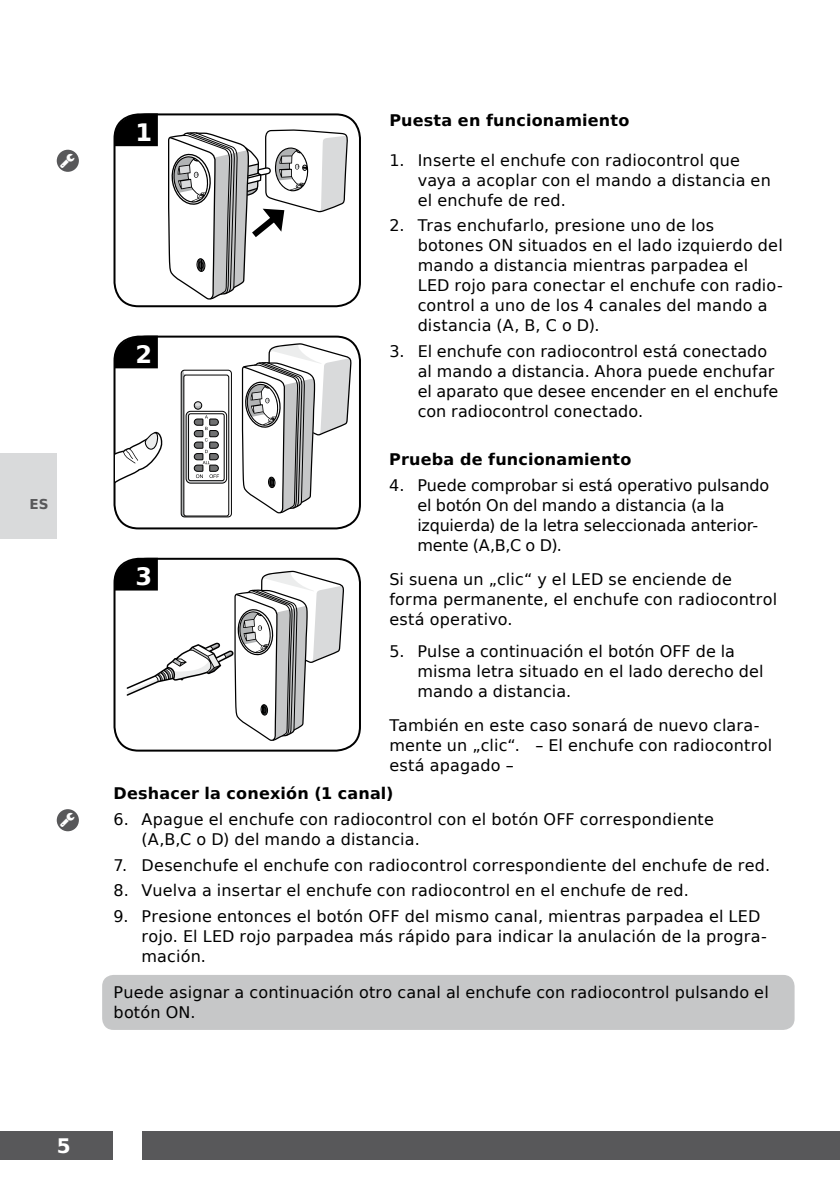
<style>
.page{position:relative;width:840px;height:1191px;background:#fff}
.page>*{position:absolute;margin:0;border:0;box-sizing:border-box;transform-origin:0 0}
.t1{font:700 24px "DejaVu Sans";color:#fff}
.t2{font:700 20px "DejaVu Sans";color:#fff}
.t3{font:16px/20px "DejaVu Sans";letter-spacing:.01em;color:#000}
.t4{font:16px/20px "DejaVu Sans";letter-spacing:-.01em;color:#000}
.t5{font:700 16px "DejaVu Sans";letter-spacing:.01em;color:#000}
.t6{font:700 13.6px "DejaVu Sans";color:#58585a}
</style>
<div class="page">
<div style="left:0;top:1131px;width:839px;height:28px;background:#58585a"></div>
<div style="left:113px;top:1130px;width:29px;height:29px;background:#fff"></div>
<div style="left:102px;top:975px;width:692px;height:55px;background:#c6c7c8;border-radius:11px"></div>
<div style="left:113px;top:113px;width:248px;height:194px;border:2px solid #000;border-radius:24px"></div>
<svg style="left:113px;top:113px;width:45px;height:33px"></svg>
<svg style="left:168px;top:129px;width:179px;height:170px"></svg>
<div style="left:57px;top:150px;width:22px;height:22px;background:#58585a;border-radius:50%"></div>
<div style="left:113px;top:558px;width:248px;height:193px;border:2px solid #000;border-radius:24px"></div>
<svg style="left:113px;top:558px;width:231px;height:184px"></svg>
<div style="left:57px;top:809px;width:22px;height:22px;background:#58585a;border-radius:50%"></div>
<div style="left:113px;top:335px;width:248px;height:194px;border:2px solid #000;border-radius:24px"></div>
<svg style="left:113px;top:335px;width:45px;height:33px"></svg>
<svg style="left:115px;top:431px;width:48px;height:61px"></svg>
<svg style="left:242px;top:343px;width:109px;height:171px"></svg>
<svg style="left:181px;top:370px;width:50px;height:147px"></svg>
<div style="left:181px;top:370px;width:51px;height:147px;border:1px solid #000;border-radius:3px"></div>
<div style="left:183px;top:375px;width:46px;height:141px;border:1px solid #000;border-radius:2px"></div>
<svg style="left:181px;top:370px;width:46px;height:147px"></svg>
<div style="left:194px;top:401px;width:8px;height:8px;border:1px solid #000;border-radius:50%"></div>
<div style="left:0;top:454px;width:57px;height:85px;background:#d9dadb"></div>
<p class="t6" style="left:29px;top:493px;width:21px">ES</p>
<h1 class="t1" style="left:135px;top:112px;width:18px">1</h1>
<h1 class="t1" style="left:135px;top:334px;width:18px">2</h1>
<h1 class="t1" style="left:135px;top:556px;width:18px">3</h1>
<p class="t5" style="left:389px;top:107px;width:241px">Puesta en funcionamiento</p>
<p class="t3" style="left:417px;top:150px;width:354px;text-indent:-28px">1. Inserte el enchufe con radiocontrol que vaya a acoplar con el mando a distancia en el enchufe de red.</p>
<p class="t3" style="left:417px;top:215px;width:366px;text-indent:-28px">2. Tras enchufarlo, presione uno de los botones ON situados en el lado izquierdo del mando a distancia mientras parpadea el LED rojo para conectar el enchufe con radio‑ control a uno de los 4 canales del mando a distancia (A, B, C o D).</p>
<p class="t3" style="left:417px;top:341px;width:362px;text-indent:-28px">3. El enchufe con radiocontrol está conectado al mando a distancia. Ahora puede enchufar el aparato que desee encender en el enchufe con radiocontrol conectado.</p>
<p class="t5" style="left:389px;top:446px;width:243px">Prueba de funcionamiento</p>
<p class="t4" style="left:417px;top:475px;width:353px;text-indent:-28px">4. Puede comprobar si está operativo pulsando el botón On del mando a distancia (a la izquierda) de la letra seleccionada anterior‑ mente (A,B,C o D).</p>
<p class="t3" style="left:389px;top:569px;width:389px">Si suena un „clic“ y el LED se enciende de forma permanente, el enchufe con radiocontrol está operativo.</p>
<p class="t3" style="left:417px;top:641px;width:347px;text-indent:-28px">5. Pulse a continuación el botón OFF de la misma letra situado en el lado derecho del mando a distancia.</p>
<p class="t3" style="left:389px;top:714px;width:384px">También en este caso sonará de nuevo clara‑ mente un „clic“. – El enchufe con radiocontrol está apagado –</p>
<p class="t5" style="left:113px;top:780px;width:281px">Deshacer la conexión (1 canal)</p>
<p class="t3" style="left:141px;top:809px;width:573px;text-indent:-28px">6. Apague el enchufe con radiocontrol con el botón OFF correspondiente (A,B,C o D) del mando a distancia.</p>
<p class="t3" style="left:113px;top:854px;width:658px">7. Desenchufe el enchufe con radiocontrol correspondiente del enchufe de red.</p>
<p class="t3" style="left:113px;top:880px;width:576px">8. Vuelva a insertar el enchufe con radiocontrol en el enchufe de red.</p>
<p class="t3" style="left:141px;top:906px;width:626px;text-indent:-28px">9. Presione entonces el botón OFF del mismo canal, mientras parpadea el LED rojo. El LED rojo parpadea más rápido para indicar la anulación de la progra‑ mación.</p>
<p class="t3" style="left:113px;top:981px;width:656px">Puede asignar a continuación otro canal al enchufe con radiocontrol pulsando el botón ON.</p>
<p class="t2" style="left:57px;top:1129px;width:15px">5</p>
</div>
